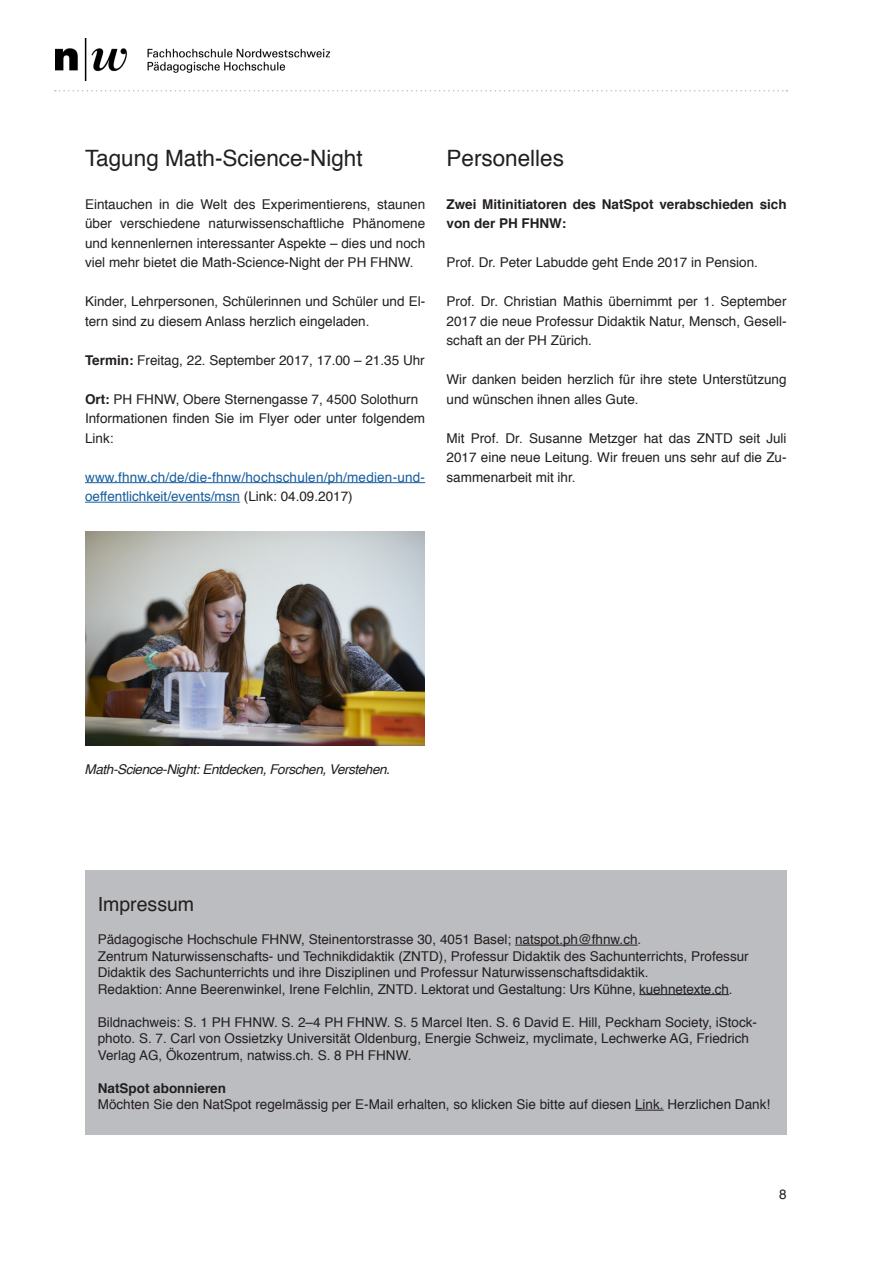
<style>
.page{position:relative;width:893px;height:1263px;background:#fff}
.page>*{position:absolute;margin:0;border:0;box-sizing:border-box;transform-origin:0 0}
.t1{font:22.5px "Helvetica";color:#231f20}
.t2{font:19.5px "Helvetica";color:#231f20}
.t3{font:13.5px/19.5px "Helvetica";color:#231f20}
.t4{font:13.5px/19.5px "Helvetica";letter-spacing:.015em;color:#175d9e}
.t5{font:700 13.5px/19.5px "Helvetica";color:#231f20}
.Kapitel{font:italic 13.5px "Helvetica";letter-spacing:-.03em;color:#231f20}
.s1{font-weight:700}
.s2{color:#231f20}
</style>
<div class="page">
<svg style="left:55px;top:90px;width:732px;height:1px"></svg>
<hr style="left:85px;top:482px;width:340px;height:1px;background:#175d9e">
<hr style="left:85px;top:502px;width:155px;height:1px;background:#175d9e">
<div style="left:85px;top:871px;width:702px;height:264px;background:#bcbdc0"></div>
<hr style="left:515px;top:945px;width:123px;height:1px;background:#231f20">
<hr style="left:639px;top:994px;width:90px;height:1px;background:#231f20">
<svg style="left:635px;top:1110px;width:29px;height:1px"></svg>
<img style="left:55px;top:38px;width:275px;height:43px">
<img style="left:86px;top:531px;width:339px;height:214px">
<p class="t1" style="left:85px;top:140px;width:279px">Tagung Math-Science-Night</p>
<p class="t3" style="left:85px;top:195px;width:342px;text-align:justify">Eintauchen in die Welt des Experimentierens, staunen über verschiedene naturwissenschaftliche Phänomene und kennenlernen interessanter Aspekte – dies und noch viel mehr bietet die Math-Science-Night der PH FHNW.</p>
<p class="t3" style="left:85px;top:292px;width:342px">Kinder, Lehrpersonen, Schülerinnen und Schüler und El&shy;tern sind zu diesem Anlass herzlich eingeladen.</p>
<p class="t3" style="left:85px;top:351px;width:341px"><span class="s1">Termin:</span> Freitag, 22. September 2017, 17.00 – 21.35 Uhr</p>
<p class="t3" style="left:85px;top:390px;width:335px"><span class="s1">Ort:</span> PH FHNW, Obere Sternengasse 7, 4500 Solothurn</p>
<p class="t3" style="left:85px;top:409px;width:342px">Informationen finden Sie im Flyer oder unter folgendem<br>Link:</p>
<p class="t4" style="left:85px;top:468px;width:342px">www.fhnw.ch/de/die-fhnw/hochschulen/ph/medien-und&shy;oeffentlichkeit/events/msn <span class="s2">(Link: 04.09.2017)</span></p>
<p class="t1" style="left:446px;top:140px;width:119px">Personelles</p>
<p class="t5" style="left:446px;top:194px;width:342px">Zwei Mitinitiatoren des NatSpot verabschieden sich von der PH FHNW:</p>
<p class="t3" style="left:446px;top:253px;width:313px">Prof. Dr. Peter Labudde geht Ende 2017 in Pension.</p>
<p class="t3" style="left:446px;top:292px;width:342px;text-align:justify">Prof. Dr. Christian Mathis übernimmt per 1. September 2017 die neue Professur Didaktik Natur, Mensch, Gesell&shy;schaft an der PH Zürich.</p>
<p class="t3" style="left:446px;top:370px;width:342px">Wir danken beiden herzlich für ihre stete Unterstützung und wünschen ihnen alles Gute.</p>
<p class="t3" style="left:446px;top:429px;width:342px;text-align:justify">Mit Prof. Dr. Susanne Metzger hat das ZNTD seit Juli 2017 eine neue Leitung. Wir freuen uns sehr auf die Zu&shy;sammenarbeit mit ihr.</p>
<p class="Kapitel" style="left:85px;top:758px;width:307px">Math-Science-Night: Entdecken, Forschen, Verstehen.</p>
<p class="t2" style="left:98px;top:889px;width:98px">Impressum</p>
<p class="t3" style="left:98px;top:930px;width:545px">Pädagogische Hochschule FHNW, Steinentorstrasse 30, 4051 Basel; natspot.ph@fhnw.ch.</p>
<p class="t3" style="left:98px;top:948px;width:652px;line-height:16.5px">Zentrum Naturwissenschafts- und Technikdidaktik (ZNTD), Professur Didaktik des Sachunterrichts, Professur<br>Didaktik des Sachunterrichts und ihre Disziplinen und Professur Naturwissenschaftsdidaktik.</p>
<p class="t3" style="left:98px;top:979px;width:636px">Redaktion: Anne Beerenwinkel, Irene Felchlin, ZNTD. Lektorat und Gestaltung: Urs Kühne, kuehnetexte.ch.</p>
<p class="t3" style="left:98px;top:1014px;width:661px;line-height:16.5px">Bildnachweis: S. 1 PH FHNW. S. 2–4 PH FHNW. S. 5 Marcel Iten. S. 6 David E. Hill, Peckham Society, iStock&shy;photo. S. 7. Carl von Ossietzky Universität Oldenburg, Energie Schweiz, myclimate, Lechwerke AG, Friedrich<br>Verlag AG, Ökozentrum, natwiss.ch. S. 8 PH FHNW.</p>
<p class="t5" style="left:98px;top:1078px;width:130px">NatSpot abonnieren</p>
<p class="t3" style="left:98px;top:1095px;width:674px">Möchten Sie den NatSpot regelmässig per E-Mail erhalten, so klicken Sie bitte auf diesen Link. Herzlichen Dank!</p>
<p class="t3" style="left:779px;top:1185px;width:9px">8</p>
</div>
